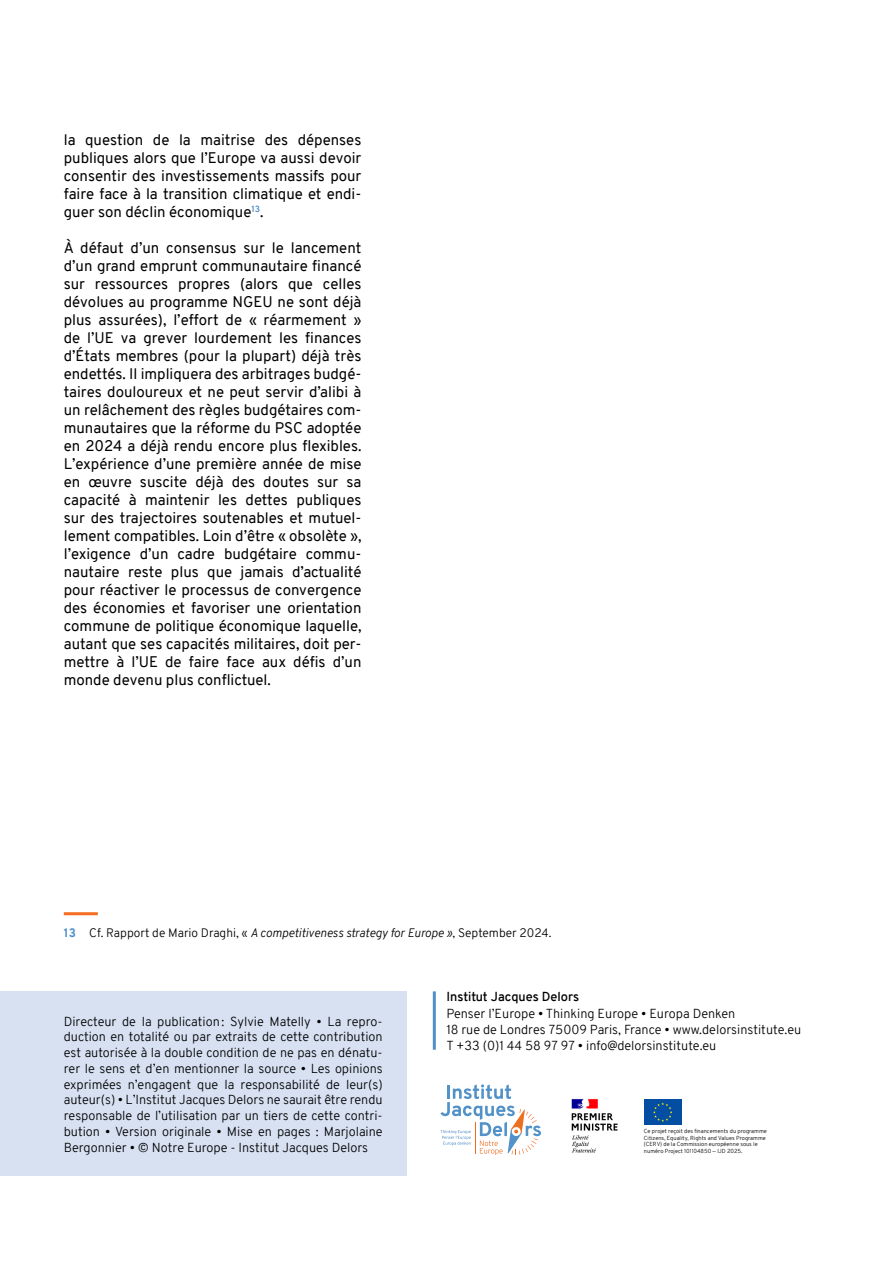
<style>
.page{position:relative;width:893px;height:1263px;background:#fff}
.page>*{position:absolute;margin:0;border:0;box-sizing:border-box;transform-origin:0 0}
.t1{font:15px/18px "Overpass";color:#000;text-align:justify}
.t2{font:300 12.75px/15.8px "Overpass";color:#000;text-align:justify}
.t3{font:600 12.75px "Overpass";color:#000}
.t4{font:300 12px "Overpass";color:#000}
.t5{font:300 5.7px/6.9px "Overpass";color:#000}
.s1{font-weight:800;color:#528fc9}
.s2{font-style:italic}
</style>
<div class="page">
<div style="left:0;top:991px;width:407px;height:185px;background:#d7e1f2"></div>
<hr style="left:433px;top:991px;width:3px;height:59px;background:#528fc9">
<img style="left:571px;top:1098px;width:47px;height:55px">
<div style="left:644px;top:1100px;width:38px;height:25px;background:#034ea2"></div>
<svg style="left:653px;top:1102px;width:19px;height:20px"></svg>
<svg style="left:440px;top:1084px;width:101px;height:71px"></svg>
<hr style="left:64px;top:912px;width:34px;height:3px;background:#f36c21">
<p class="t1" style="left:64px;top:131px;width:299px">la question de la maitrise des dépenses publiques alors que l’Europe va aussi devoir consentir des investissements massifs pour faire face à la transition climatique et endi&shy;guer son déclin économique<sup>13</sup>.</p>
<p class="t1" style="left:64px;top:239px;width:299px">À défaut d’un consensus sur le lancement d’un grand emprunt communautaire financé sur ressources propres (alors que celles dévolues au programme NGEU ne sont déjà plus assurées), l’effort de « réarmement » de l’UE va grever lourdement les finances d’États membres (pour la plupart) déjà très endettés. Il impliquera des arbitrages budgé&shy;taires douloureux et ne peut servir d’alibi à un relâchement des règles budgétaires com&shy;munautaires que la réforme du PSC adoptée en 2024 a déjà rendu encore plus flexibles.<br>L’expérience d’une première année de mise en œuvre suscite déjà des doutes sur sa capacité à maintenir les dettes publiques sur des trajectoires soutenables et mutuel&shy;lement compatibles. Loin d’être « obsolète », l’exigence d’un cadre budgétaire commu&shy;nautaire reste plus que jamais d’actualité pour réactiver le processus de convergence des économies et favoriser une orientation commune de politique économique laquelle, autant que ses capacités militaires, doit per&shy;mettre à l’UE de faire face aux défis d’un monde devenu plus conflictuel.</p>
<p class="t4" style="left:64px;top:924px;width:489px"><span class="s1">13</span> Cf. Rapport de Mario Draghi, « <span class="s2">A competitiveness strategy for Europe »</span>, September 2024.</p>
<p class="t2" style="left:64px;top:1013px;width:320px">Directeur de la publication: Sylvie Matelly • La repro&shy;duction en totalité ou par extraits de cette contribution est autorisée à la double condition de ne pas en dénatu&shy;rer le sens et d’en mentionner la source • Les opinions exprimées n’engagent que la responsabilité de leur(s) auteur(s) • L’Institut Jacques Delors ne saurait être rendu responsable de l’utilisation par un tiers de cette contri&shy;bution • Version originale • Mise en pages : Marjolaine Bergonnier • © Notre Europe - Institut Jacques Delors</p>
<p class="t3" style="left:446px;top:987px;width:134px">Institut Jacques Delors</p>
<p class="t2" style="left:446px;top:1006px;width:356px;text-align:left">Penser l’Europe • Thinking Europe • Europa Denken<br>18 rue de Londres 75009 Paris, France • www.delorsinstitute.eu<br>T +33 (0)1 44 58 97 97 • info@delorsinstitute.eu</p>
<p class="t5" style="left:644px;top:1127px;width:124px">Ce projet reçoit des financements du programme Citizens, Equality, Rights and Values Programme (CERV) de la Commission européenne sous le numéro Project 101104850 — IJD 2025.</p>
</div>
